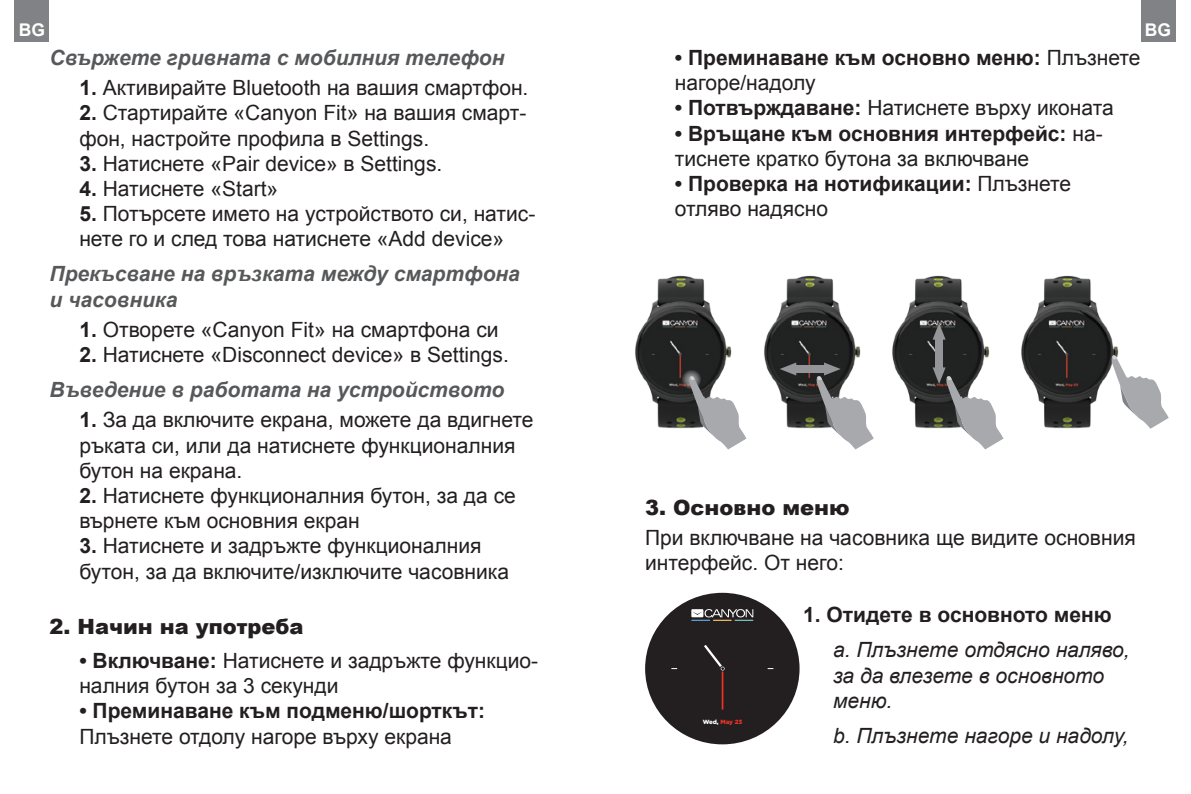
<style>
.page{position:relative;width:1191px;height:794px;background:#fff}
.page>*{position:absolute;margin:0;border:0;box-sizing:border-box;transform-origin:0 0}
.t1{font:21px/25.2px "Arial";color:#231f20}
.t2{font:700 21px/25.2px "Arial";color:#231f20}
.t3{font:italic 700 21px/25.2px "Arial";color:#57585a}
.t4{font:italic 21px/25.2px "Arial";color:#231f20}
.t5{font:900 21px "Arial";color:#231f20}
.t6{font:700 17.5px "Arial";color:#fff}
.t7{font:900 5.95px "Gotham Pro";color:#ee3224}
.s1{font-weight:700}
.s2{font-weight:700;font-style:italic;color:#57585a}
.s3{font-weight:400}
.s4{color:#fff}
</style>
<div class="page">
<div style="left:15px;top:0;width:34px;height:42px;background:#808285"></div>
<div style="left:1141px;top:0;width:34px;height:42px;background:#808285"></div>
<img style="left:635px;top:275px;width:97px;height:154px">
<img style="left:892px;top:275px;width:98px;height:154px">
<img style="left:764px;top:275px;width:97px;height:154px">
<img style="left:1021px;top:275px;width:98px;height:154px">
<svg style="left:681px;top:369px;width:20px;height:20px"></svg>
<svg style="left:688px;top:374px;width:58px;height:75px"></svg>
<svg style="left:1110px;top:353px;width:58px;height:76px"></svg>
<div style="left:792px;top:365px;width:34px;height:7px;background:#939598"></div>
<svg style="left:816px;top:362px;width:57px;height:87px"></svg>
<svg style="left:779px;top:362px;width:17px;height:13px"></svg>
<div style="left:935px;top:337px;width:7px;height:34px;background:#939598"></div>
<svg style="left:932px;top:323px;width:13px;height:17px"></svg>
<svg style="left:932px;top:367px;width:71px;height:82px"></svg>
<div style="left:645px;top:593px;width:154px;height:151px;background:#231f20;border-radius:50%"></div>
<svg style="left:704px;top:645px;width:20px;height:64px"></svg>
<svg style="left:691px;top:609px;width:62px;height:12px"></svg>
<p class="t6" style="left:19px;top:17px;width:28px">BG</p>
<p class="t6" style="left:1144px;top:17px;width:28px">BG</p>
<p class="t3" style="left:50px;top:46px;width:456px">Свържете гривната с мобилния телефон</p>
<p class="t1" style="left:79px;top:75px;width:450px"><span class="s1">1.</span> Активирайте Bluetooth на вашия смартфон.</p>
<p class="t1" style="left:79px;top:100px;width:448px"><span class="s1">2.</span> Стартирайте «Canyon Fit» на вашия смарт&shy;фон, настройте профила в Settings.</p>
<p class="t1" style="left:79px;top:151px;width:364px"><span class="s1">3.</span> Натиснете «Pair device» в Settings.</p>
<p class="t1" style="left:79px;top:176px;width:200px"><span class="s1">4.</span> Натиснете «Start»</p>
<p class="t1" style="left:79px;top:201px;width:457px"><span class="s1">5.</span> Потърсете името на устройството си, натис&shy;нете го и след това натиснете «Add device»</p>
<p class="t3" style="left:50px;top:262px;width:472px">Прекъсване на връзката между смартфона и часовника</p>
<p class="t1" style="left:79px;top:317px;width:421px"><span class="s1">1.</span> Отворете «Canyon Fit» на смартфона си</p>
<p class="t1" style="left:50px;top:337px;width:461px;line-height:35px;text-align:right"><span class="s1">2.</span> Натиснете «Disconnect device» в Settings.<br><span class="s2">Въведение в работата на устройството</span></p>
<p class="t1" style="left:79px;top:407px;width:455px"><span class="s1">1.</span> За да включите екрана, можете да вдигнете ръката си, или да натиснете функционалния бутон на екрана.</p>
<p class="t1" style="left:79px;top:483px;width:438px"><span class="s1">2.</span> Натиснете функционалния бутон, за да се върнете към основния екран</p>
<p class="t1" style="left:79px;top:533px;width:431px"><span class="s1">3.</span> Натиснете и задръжте функционалния бутон, за да включите/изключите часовника</p>
<p class="t2" style="left:675px;top:45px;width:467px">• Преминаване към основно меню: <span class="s3">Плъзнете нагоре/надолу</span></p>
<p class="t1" style="left:675px;top:95px;width:440px"><span class="s1">• Потвърждаване:</span> Натиснете върху иконата</p>
<p class="t1" style="left:675px;top:120px;width:429px"><span class="s1">• Връщане към основния интерфейс:</span> на&shy;тиснете кратко бутона за включване</p>
<p class="t2" style="left:675px;top:171px;width:398px">• Проверка на нотификации: <span class="s3">Плъзнете отляво надясно</span></p>
<p class="t5" style="left:645px;top:492px;width:206px">3. Основно меню</p>
<p class="t1" style="left:645px;top:525px;width:492px">При включване на часовника ще видите основния интерфейс. От него:</p>
<p class="t2" style="left:803px;top:602px;width:310px">1. Отидете в основното меню</p>
<p class="t4" style="left:833px;top:637px;width:298px">a. Плъзнете отдясно наляво, за да влезете в основното меню.</p>
<p class="t4" style="left:833px;top:723px;width:297px">b. Плъзнете нагоре и надолу,</p>
<p class="t5" style="left:50px;top:611px;width:255px">2. Начин на употреба</p>
<p class="t1" style="left:79px;top:648px;width:460px"><span class="s1">• Включване:</span> Натиснете и задръжте функцио&shy;налния бутон за 3 секунди</p>
<p class="t2" style="left:79px;top:698px;width:407px">• Преминаване към подменю/шорткът:</p>
<p class="t1" style="left:79px;top:723px;width:374px">Плъзнете отдолу нагоре върху екрана</p>
<p class="t7" style="left:702px;top:718px;width:41px"><span class="s4">Wed,</span> May 23</p>
</div>
